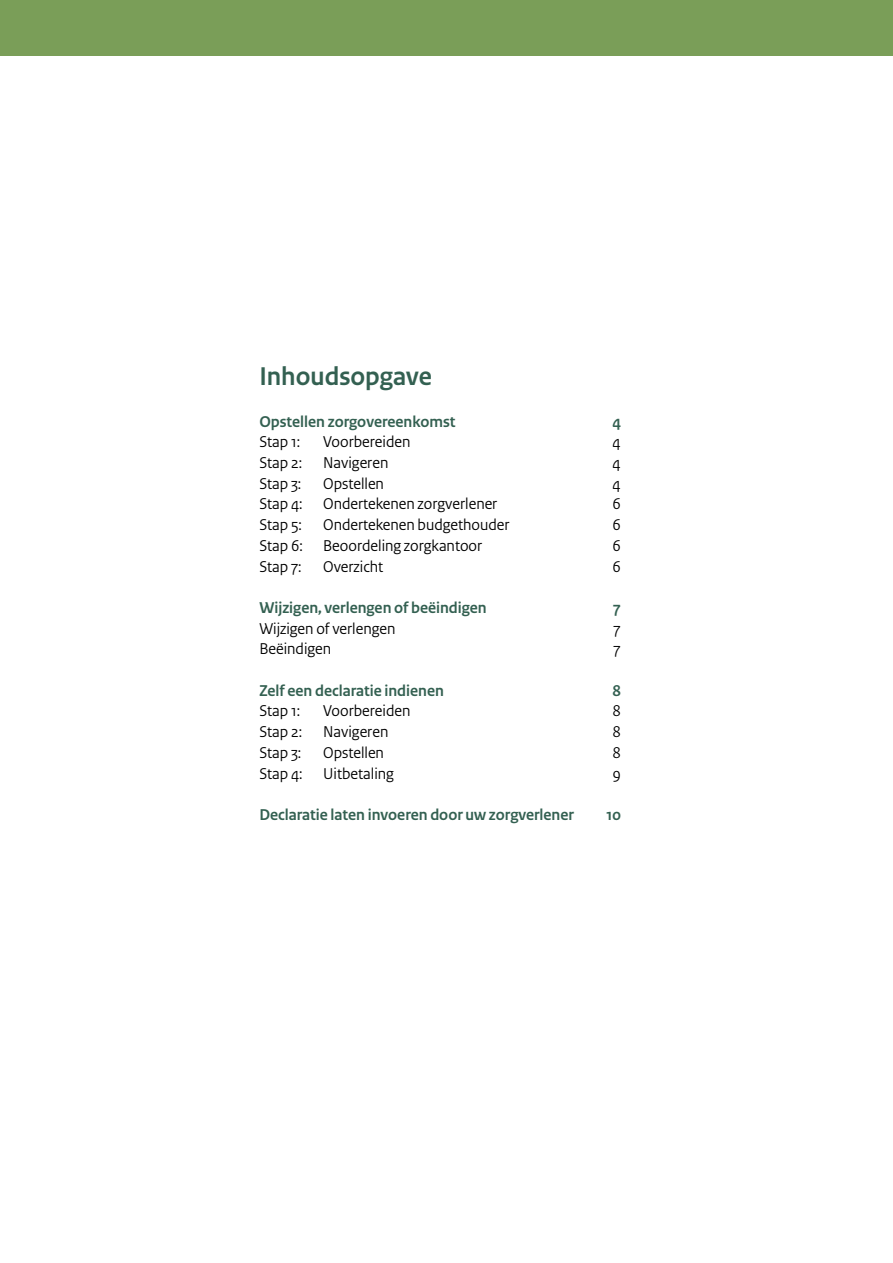
<style>
.page{position:relative;width:893px;height:1263px;background:#fff}
.page>*{position:absolute;margin:0;border:0;box-sizing:border-box;transform-origin:0 0}
.Kopje_groen{font:700 27px "Rijksoverheid Sans Heading";color:#336051}
.Bodyteksten_inhoudso{font:16.5px "Rijksoverheid Sans Heading";color:#000}
.Kopje_inhoudsopgave{font:700 16.5px "Rijksoverheid Sans Heading";color:#336051}
</style>
<div class="page">
<div style="left:0;top:0;width:893px;height:55px;background:#7a9e58"></div>
<h1 class="Kopje_groen" style="left:259px;top:361px;width:174px">Inhoudsopgave</h1>
<h2 class="Kopje_inhoudsopgave" style="left:259px;top:412px;width:198px">Opstellen zorgovereenkomst</h2>
<h2 class="Kopje_inhoudsopgave" style="left:612px;top:412px;width:10px">4</h2>
<p class="Bodyteksten_inhoudso" style="left:259px;top:432px;width:42px">Stap 1:</p>
<p class="Bodyteksten_inhoudso" style="left:323px;top:432px;width:89px">Voorbereiden</p>
<p class="Bodyteksten_inhoudso" style="left:613px;top:432px;width:10px">4</p>
<p class="Bodyteksten_inhoudso" style="left:259px;top:453px;width:44px">Stap 2:</p>
<p class="Bodyteksten_inhoudso" style="left:323px;top:453px;width:67px">Navigeren</p>
<p class="Bodyteksten_inhoudso" style="left:613px;top:453px;width:10px">4</p>
<p class="Bodyteksten_inhoudso" style="left:259px;top:474px;width:43px">Stap 3:</p>
<p class="Bodyteksten_inhoudso" style="left:323px;top:474px;width:62px">Opstellen</p>
<p class="Bodyteksten_inhoudso" style="left:613px;top:474px;width:10px">4</p>
<p class="Bodyteksten_inhoudso" style="left:259px;top:494px;width:240px">Stap 4: Ondertekenen zorgverlener</p>
<p class="Bodyteksten_inhoudso" style="left:612px;top:494px;width:10px">6</p>
<p class="Bodyteksten_inhoudso" style="left:259px;top:515px;width:44px">Stap 5:</p>
<p class="Bodyteksten_inhoudso" style="left:323px;top:515px;width:188px">Ondertekenen budgethouder</p>
<p class="Bodyteksten_inhoudso" style="left:612px;top:515px;width:10px">6</p>
<p class="Bodyteksten_inhoudso" style="left:259px;top:536px;width:224px">Stap 6: Beoordeling zorgkantoor</p>
<p class="Bodyteksten_inhoudso" style="left:612px;top:536px;width:10px">6</p>
<p class="Bodyteksten_inhoudso" style="left:259px;top:557px;width:44px">Stap 7:</p>
<p class="Bodyteksten_inhoudso" style="left:323px;top:557px;width:62px">Overzicht</p>
<p class="Bodyteksten_inhoudso" style="left:612px;top:557px;width:10px">6</p>
<h2 class="Kopje_inhoudsopgave" style="left:259px;top:598px;width:229px">Wijzigen, verlengen of beëindigen</h2>
<h2 class="Kopje_inhoudsopgave" style="left:613px;top:598px;width:9px">7</h2>
<p class="Bodyteksten_inhoudso" style="left:259px;top:619px;width:138px">Wijzigen of verlengen</p>
<p class="Bodyteksten_inhoudso" style="left:614px;top:619px;width:9px">7</p>
<p class="Bodyteksten_inhoudso" style="left:259px;top:639px;width:73px">Beëindigen</p>
<p class="Bodyteksten_inhoudso" style="left:614px;top:639px;width:9px">7</p>
<h2 class="Kopje_inhoudsopgave" style="left:259px;top:681px;width:186px">Zelf een declaratie indienen</h2>
<h2 class="Kopje_inhoudsopgave" style="left:612px;top:681px;width:10px">8</h2>
<p class="Bodyteksten_inhoudso" style="left:259px;top:701px;width:42px">Stap 1:</p>
<p class="Bodyteksten_inhoudso" style="left:323px;top:701px;width:89px">Voorbereiden</p>
<p class="Bodyteksten_inhoudso" style="left:612px;top:701px;width:10px">8</p>
<p class="Bodyteksten_inhoudso" style="left:259px;top:722px;width:44px">Stap 2:</p>
<p class="Bodyteksten_inhoudso" style="left:323px;top:722px;width:67px">Navigeren</p>
<p class="Bodyteksten_inhoudso" style="left:612px;top:722px;width:10px">8</p>
<p class="Bodyteksten_inhoudso" style="left:259px;top:743px;width:43px">Stap 3:</p>
<p class="Bodyteksten_inhoudso" style="left:323px;top:743px;width:62px">Opstellen</p>
<p class="Bodyteksten_inhoudso" style="left:612px;top:743px;width:10px">8</p>
<p class="Bodyteksten_inhoudso" style="left:259px;top:764px;width:136px">Stap 4: Uitbetaling</p>
<p class="Bodyteksten_inhoudso" style="left:612px;top:764px;width:10px">9</p>
<h2 class="Kopje_inhoudsopgave" style="left:259px;top:805px;width:316px">Declaratie laten invoeren door uw zorgverlener</h2>
<h2 class="Kopje_inhoudsopgave" style="left:606px;top:805px;width:16px">10</h2>
</div>
